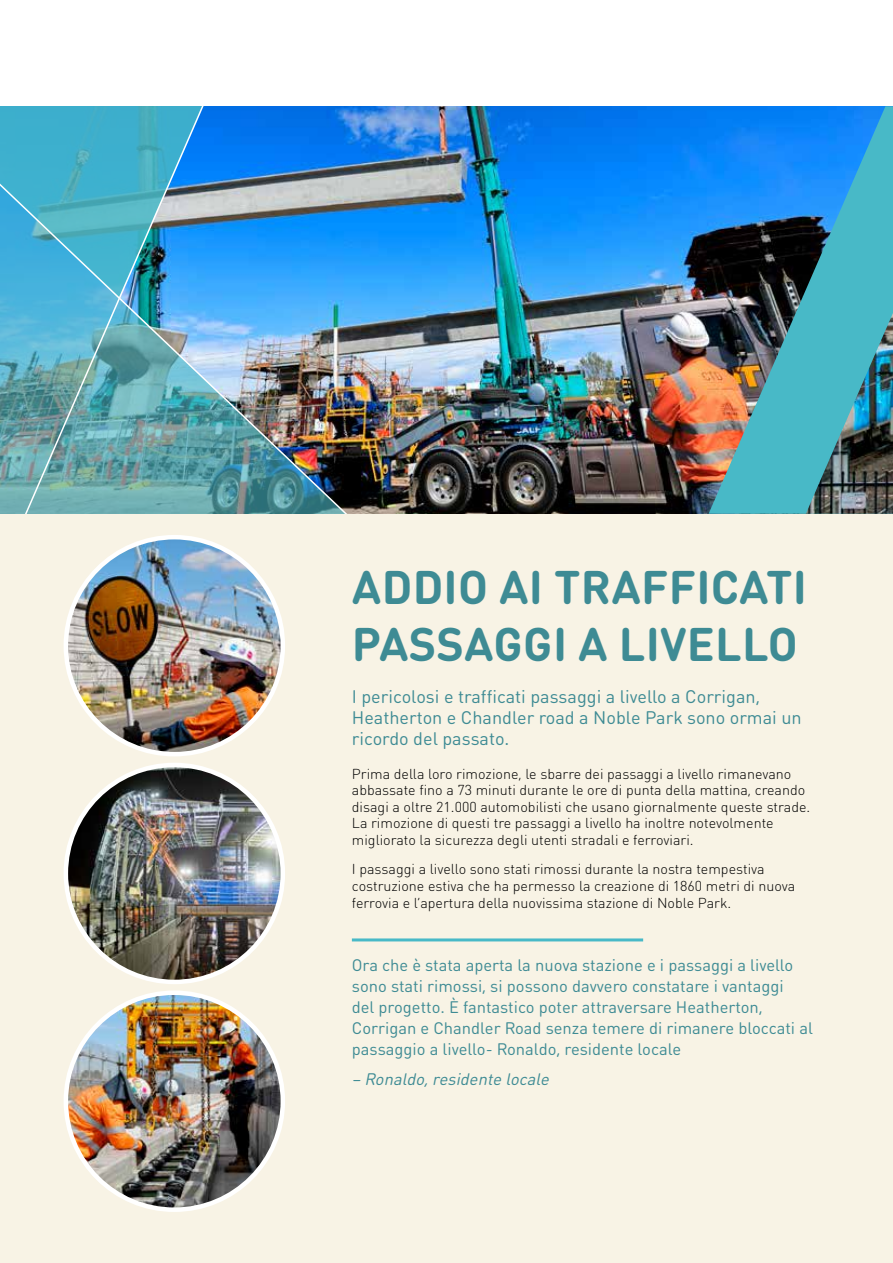
<style>
.page{position:relative;width:893px;height:1263px;background:#fff}
.page>*{position:absolute;margin:0;border:0;box-sizing:border-box;transform-origin:0 0}
.t1{font:700 46.5px/57px "DIN Round OT";letter-spacing:.005em;color:#3e8b94}
.t2{font:18px/21px "DIN Round OT";color:#3e8b94}
.t3{font:16.5px/21px "DIN Round OT";color:#3e8b94}
.t4{font:italic 16.5px "DIN Round OT";color:#3e8b94}
.t5{font:300 14.25px/16.5px "DIN Round OT";color:#000}
</style>
<div class="page">
<div style="left:0;top:514px;width:893px;height:749px;background:#f8f3e5"></div>
<hr style="left:352px;top:938px;width:291px;height:3px;background:#48b9c7">
<img style="left:66px;top:537px;width:217px;height:217px;border-radius:108px">
<img style="left:66px;top:993px;width:217px;height:217px;border-radius:108px">
<img style="left:66px;top:765px;width:217px;height:217px;border-radius:108px">
<img style="left:580px;top:106px;width:129px;height:408px">
<img style="left:344px;top:106px;width:236px;height:408px">
<img style="left:0;top:106px;width:344px;height:408px">
<img style="left:709px;top:106px;width:184px;height:408px">
<h1 class="t1" style="left:352px;top:558px;width:456px">ADDIO AI TRAFFICATI<br>PASSAGGI A LIVELLO</h1>
<p class="t2" style="left:352px;top:686px;width:451px">I pericolosi e trafficati passaggi a livello a Corrigan,<br>Heatherton e Chandler road a Noble Park sono ormai un ricordo del passato.</p>
<p class="t5" style="left:352px;top:765px;width:460px">Prima della loro rimozione, le sbarre dei passaggi a livello rimanevano abbassate fino a 73 minuti durante le ore di punta della mattina, creando disagi a oltre 21.000 automobilisti che usano giornalmente queste strade.<br>La rimozione di questi tre passaggi a livello ha inoltre notevolmente migliorato la sicurezza degli utenti stradali e ferroviari.</p>
<p class="t5" style="left:352px;top:860px;width:445px">I passaggi a livello sono stati rimossi durante la nostra tempestiva costruzione estiva che ha permesso la creazione di 1860 metri di nuova ferrovia e l’apertura della nuovissima stazione di Noble Park.</p>
<p class="t3" style="left:352px;top:954px;width:462px">Ora che è stata aperta la nuova stazione e i passaggi a livello sono stati rimossi, si possono davvero constatare i vantaggi<br>del progetto. È fantastico poter attraversare Heatherton, Corrigan e Chandler Road senza temere di rimanere bloccati al passaggio a livello- Ronaldo, residente locale</p>
<p class="t4" style="left:352px;top:1068px;width:202px">– Ronaldo,residente locale</p>
</div>
